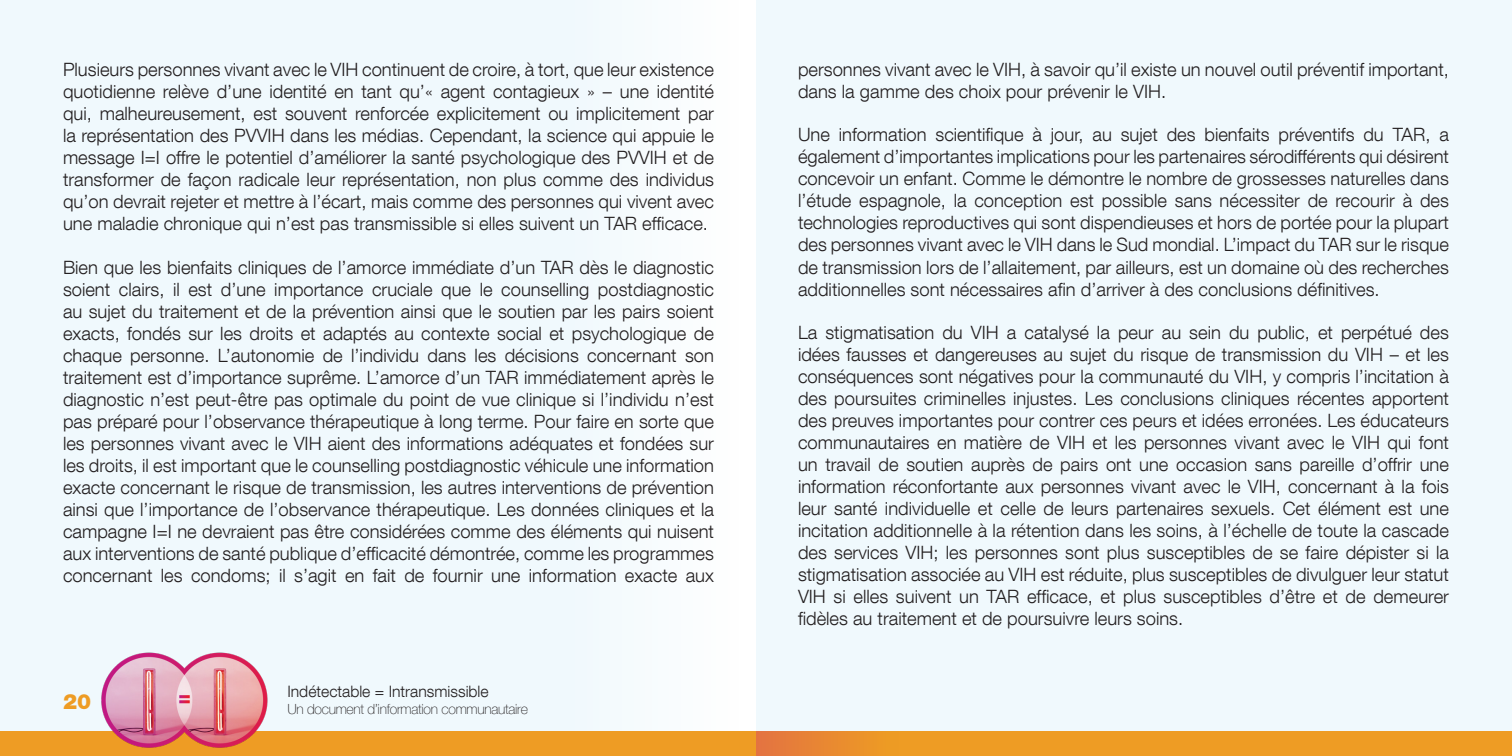
<style>
.page{position:relative;width:1512px;height:756px;background:#f0f9fd}
.page>*{position:absolute;margin:0;border:0;box-sizing:border-box;transform-origin:0 0}
.t1{font:900 21px "Helvetica Neue";color:#ee9c24}
.t2{font:300 18.38px/22.1px "Helvetica Neue LT Com";color:#231f20;text-align:justify}
.t3{font:300 15.75px "Helvetica Neue LT Com";color:#231f20}
.t4{font:100 14px "Helvetica Neue LT Com";letter-spacing:-.02em;color:#231f20}
</style>
<div class="page">
<div style="left:552px;top:0;width:204px;height:756px;background:#f7fcfe"></div>
<div style="left:0;top:731px;width:1512px;height:25px;background:#ee9c24"></div>
<div style="left:756px;top:731px;width:143px;height:25px;background:linear-gradient(to right,#e37342,#ee9e22)"></div>
<img style="left:101px;top:652px;width:167px;height:96px">
<p class="t2" style="left:63px;top:58px;width:653px">Plusieurs personnes vivant avec le VIH continuent de croire, à tort, que leur existence quotidienne relève d’une identité en tant qu’« agent contagieux » – une identité qui, malheureusement, est souvent renforcée explicitement ou implicitement par la représentation des PVVIH dans les médias. Cependant, la science qui appuie le message I=I offre le potentiel d’améliorer la santé psychologique des PVVIH et de transformer de façon radicale leur représentation, non plus comme des individus qu’on devrait rejeter et mettre à l’écart, mais comme des personnes qui vivent avec une maladie chronique qui n’est pas transmissible si elles suivent un TAR efficace.</p>
<p class="t2" style="left:63px;top:256px;width:653px">Bien que les bienfaits cliniques de l’amorce immédiate d’un TAR dès le diagnostic soient clairs, il est d’une importance cruciale que le counselling postdiagnostic au sujet du traitement et de la prévention ainsi que le soutien par les pairs soient exacts, fondés sur les droits et adaptés au contexte social et psychologique de chaque personne. L’autonomie de l’individu dans les décisions concernant son traitement est d’importance suprême. L’amorce d’un TAR immédiatement après le diagnostic n’est peut-être pas optimale du point de vue clinique si l’individu n’est pas préparé pour l’observance thérapeutique à long terme. Pour faire en sorte que les personnes vivant avec le VIH aient des informations adéquates et fondées sur les droits, il est important que le counselling postdiagnostic véhicule une information exacte concernant le risque de transmission, les autres interventions de prévention ainsi que l’importance de l’observance thérapeutique. Les données cliniques et la campagne I=I ne devraient pas être considérées comme des éléments qui nuisent aux interventions de santé publique d’efficacité démontrée, comme les programmes concernant les condoms; il s’agit en fait de fournir une information exacte aux</p>
<p class="t1" style="left:63px;top:689px;width:30px">20</p>
<p class="t3" style="left:287px;top:682px;width:203px">Indétectable = Intransmissible</p>
<p class="t4" style="left:287px;top:701px;width:242px">Un document d’information communautaire</p>
<p class="t2" style="left:798px;top:58px;width:653px">personnes vivant avec le VIH, à savoir qu’il existe un nouvel outil préventif important, dans la gamme des choix pour prévenir le VIH.</p>
<p class="t2" style="left:798px;top:123px;width:653px">Une information scientifique à jour, au sujet des bienfaits préventifs du TAR, a également d’importantes implications pour les partenaires sérodifférents qui désirent concevoir un enfant. Comme le démontre le nombre de grossesses naturelles dans l’étude espagnole, la conception est possible sans nécessiter de recourir à des technologies reproductives qui sont dispendieuses et hors de portée pour la plupart des personnes vivant avec le VIH dans le Sud mondial. L’impact du TAR sur le risque de transmission lors de l’allaitement, par ailleurs, est un domaine où des recherches additionnelles sont nécessaires afin d’arriver à des conclusions définitives.</p>
<p class="t2" style="left:798px;top:321px;width:653px">La stigmatisation du VIH a catalysé la peur au sein du public, et perpétué des idées fausses et dangereuses au sujet du risque de transmission du VIH – et les conséquences sont négatives pour la communauté du VIH, y compris l’incitation à des poursuites criminelles injustes. Les conclusions cliniques récentes apportent des preuves importantes pour contrer ces peurs et idées erronées. Les éducateurs communautaires en matière de VIH et les personnes vivant avec le VIH qui font un travail de soutien auprès de pairs ont une occasion sans pareille d’offrir une information réconfortante aux personnes vivant avec le VIH, concernant à la fois leur santé individuelle et celle de leurs partenaires sexuels. Cet élément est une incitation additionnelle à la rétention dans les soins, à l’échelle de toute la cascade des services VIH; les personnes sont plus susceptibles de se faire dépister si la stigmatisation associée au VIH est réduite, plus susceptibles de divulguer leur statut VIH si elles suivent un TAR efficace, et plus susceptibles d’être et de demeurer fidèles au traitement et de poursuivre leurs soins.</p>
</div>
